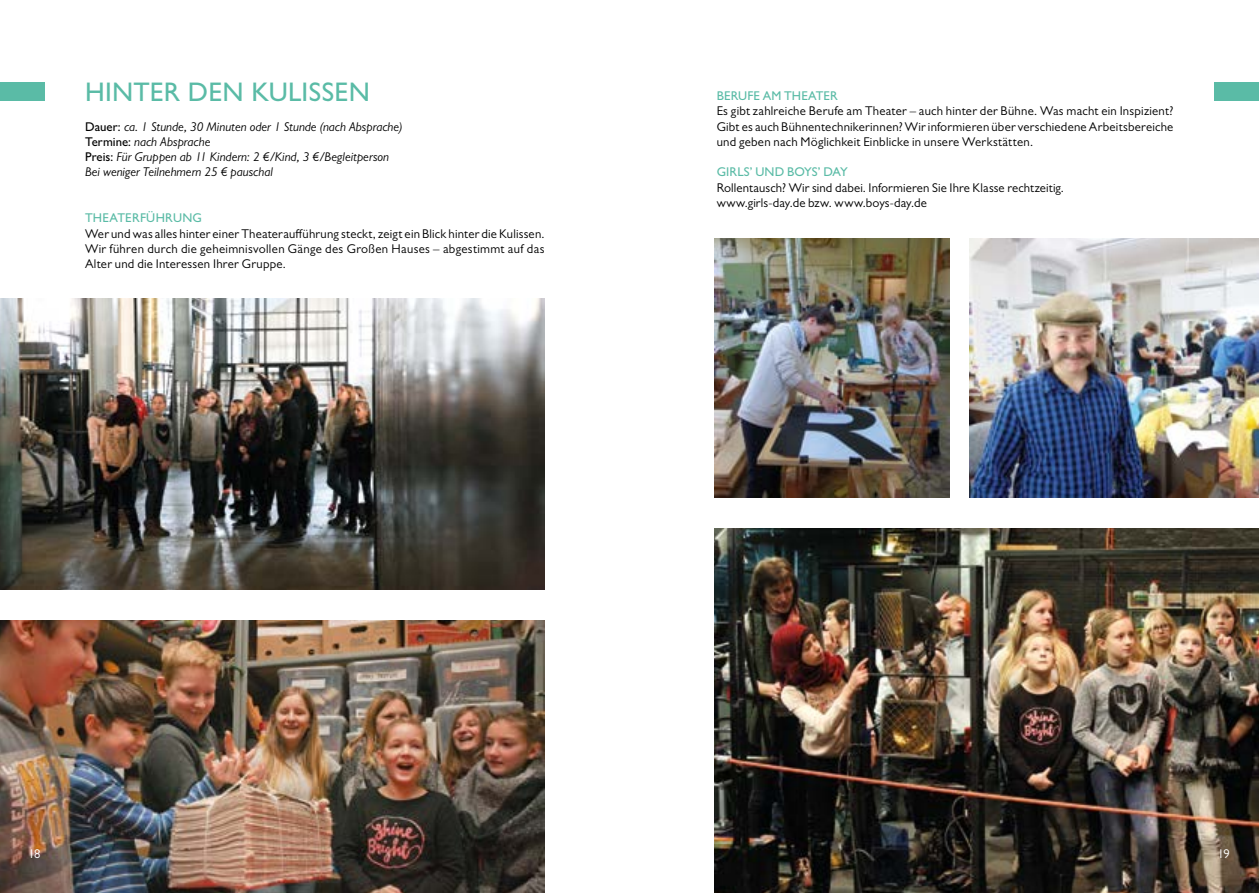
<style>
.page{position:relative;width:1259px;height:893px;background:#fff}
.page>*{position:absolute;margin:0;border:0;box-sizing:border-box;transform-origin:0 0}
.t1{font:500 27px "Gill Sans MT Std";letter-spacing:.005em;color:#5abba6}
.t2{font:12.75px/15.3px "Gill Sans MT Std";letter-spacing:.015em;color:#000;text-align:justify}
.t3{font:italic 12.75px/15.3px "Gill Sans MT Std";letter-spacing:.005em;color:#000}
.t4{font:500 12.75px "Gill Sans MT Std";letter-spacing:.01em;color:#5abba6}
.t5{font:12.75px "Gill Sans MT Std";color:#fff}
.s1{font-weight:500;font-style:normal}
</style>
<div class="page">
<img style="left:0;top:299px;width:544px;height:291px">
<img style="left:714px;top:528px;width:545px;height:365px">
<img style="left:0;top:620px;width:544px;height:273px">
<img style="left:969px;top:238px;width:290px;height:260px">
<img style="left:714px;top:238px;width:236px;height:260px">
<div style="left:1215px;top:82px;width:44px;height:19px;background:#5abba6"></div>
<div style="left:0;top:82px;width:44px;height:19px;background:#5abba6"></div>
<h1 class="t1" style="left:85px;top:76px;width:286px">HINTER DEN KULISSEN</h1>
<p class="t3" style="left:85px;top:119px;width:319px"><span class="s1">Dauer:</span> ca. 1 Stunde, 30 Minuten oder 1 Stunde (nach Absprache)<br><span class="s1">Termine:</span> nach Absprache<br><span class="s1">Preis:</span> Für Gruppen ab 11 Kindern: 2 €/Kind, 3 €/Begleitperson Bei weniger Teilnehmern 25 € pauschal</p>
<p class="t4" style="left:85px;top:210px;width:118px">THEATERFÜHRUNG</p>
<p class="t2" style="left:85px;top:226px;width:461px">Wer und was alles hinter einer Theateraufführung steckt, zeigt ein Blick hinter die Kulissen.<br>Wir führen durch die geheimnisvollen Gänge des Großen Hauses – abgestimmt auf das Alter und die Interessen Ihrer Gruppe.</p>
<p class="t4" style="left:716px;top:88px;width:123px">BERUFE AM THEATER</p>
<p class="t2" style="left:716px;top:103px;width:458px">Es gibt zahlreiche Berufe am Theater – auch hinter der Bühne. Was macht ein Inspizient?<br>Gibt es auch Bühnentechnikerinnen? Wir informieren über verschiedene Arbeitsbereiche und geben nach Möglichkeit Einblicke in unsere Werkstätten.</p>
<p class="t4" style="left:716px;top:165px;width:133px">GIRLS’ UND BOYS’ DAY</p>
<p class="t2" style="left:716px;top:180px;width:349px">Rollentausch? Wir sind dabei. Informieren Sie Ihre Klasse rechtzeitig. www.girls-day.de bzw. www.boys-day.de</p>
<p class="t5" style="left:28px;top:847px;width:14px">18</p>
<p class="t5" style="left:1217px;top:846px;width:14px">19</p>
</div>
